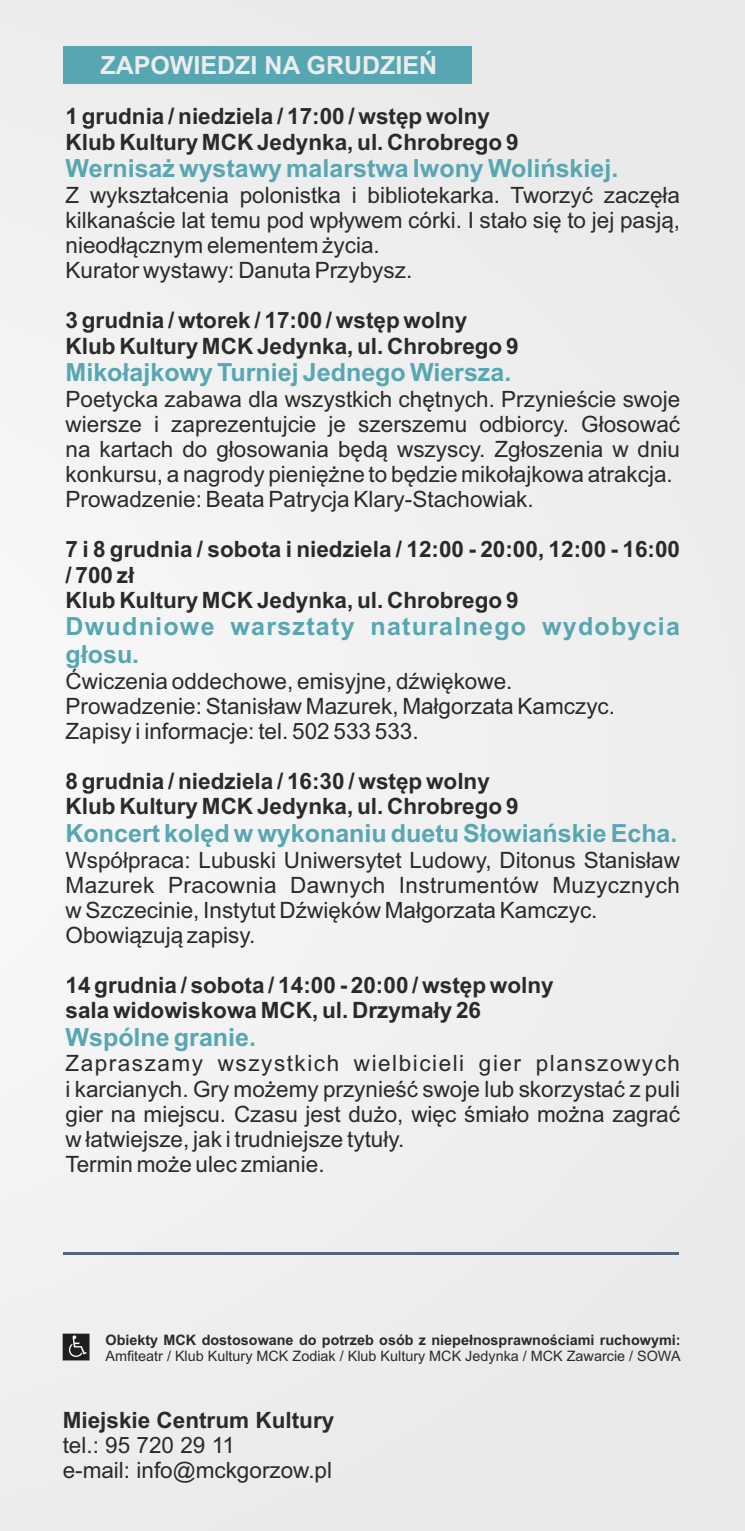
<style>
.page{position:relative;width:745px;height:1531px;background:#fff}
.page>*{position:absolute;margin:0;border:0;box-sizing:border-box;transform-origin:0 0}
.t1{font:700 25px "Arial";color:#57a7b3}
.t2{font:700 25px/28px "Arial";letter-spacing:.05em;color:#57a7b3}
.t3{font:700 25px "Arial";color:#ebecec}
.t4{font:22.5px/25.2px "Arial";color:#2b2a29}
.t5{font:700 22.5px/25.2px "Arial";color:#2b2a29}
.t6{font:14.25px "Arial";color:#2b2a29}
.t7{font:700 14.25px "Arial";color:#2b2a29}
</style>
<div class="page">
<div style="left:0;top:0;width:744px;height:1531px;background:#efefef"></div>
<div style="left:63px;top:1333px;width:26px;height:27px;background:#201e20"></div>
<svg style="left:69px;top:1335px;width:18px;height:22px"></svg>
<div style="left:64px;top:46px;width:408px;height:38px;background:#57a7b3"></div>
<hr style="left:64px;top:1252px;width:614px;height:3px;background:#54647a">
<p class="t3" style="left:100px;top:55px;width:338px">ZAPOWIEDZI NA GRUDZIEŃ</p>
<p class="t5" style="left:66px;top:106px;width:454px">1 grudnia / niedziela / 17:00 / wstęp wolny<br>Klub Kultury MCK Jedynka, ul. Chrobrego 9</p>
<p class="t1" style="left:66px;top:159px;width:554px">Wernisaż wystawy malarstwa Iwony Wolińskiej.</p>
<p class="t4" style="left:66px;top:184px;width:615px">Z wykształcenia polonistka i bibliotekarka. Tworzyć zaczęła kilkanaście lat temu pod wpływem córki. I stało się to jej pasją, nieodłącznym elementem życia.<br>Kurator wystawy: Danuta Przybysz.</p>
<p class="t5" style="left:66px;top:310px;width:454px">3 grudnia / wtorek / 17:00 / wstęp wolny<br>Klub Kultury MCK Jedynka, ul. Chrobrego 9</p>
<p class="t1" style="left:65px;top:363px;width:447px">Mikołajkowy Turniej Jednego Wiersza.</p>
<p class="t4" style="left:65px;top:388px;width:615px">Poetycka zabawa dla wszystkich chętnych. Przynieście swoje wiersze i zaprezentujcie je szerszemu odbiorcy. Głosować na kartach do głosowania będą wszyscy. Zgłoszenia w dniu konkursu, a nagrody pieniężne to będzie mikołajkowa atrakcja.<br>Prowadzenie: Beata Patrycja Klary-Stachowiak.</p>
<p class="t5" style="left:65px;top:539px;width:615px">7 i 8 grudnia / sobota i niedziela / 12:00 - 20:00, 12:00 - 16:00 / 700 zł<br>Klub Kultury MCK Jedynka, ul. Chrobrego 9</p>
<p class="t2" style="left:65px;top:615px;width:615px">Dwudniowe warsztaty naturalnego wydobycia głosu.</p>
<p class="t4" style="left:65px;top:670px;width:550px">Ćwiczenia oddechowe, emisyjne, dźwiękowe.<br>Prowadzenie: Stanisław Mazurek, Małgorzata Kamczyc.<br>Zapisy i informacje: tel. 502 533 533.</p>
<p class="t5" style="left:65px;top:771px;width:454px">8 grudnia / niedziela / 16:30 / wstęp wolny<br>Klub Kultury MCK Jedynka, ul. Chrobrego 9</p>
<p class="t1" style="left:65px;top:823px;width:613px">Koncert kolęd w wykonaniu duetu Słowiańskie Echa.</p>
<p class="t4" style="left:65px;top:849px;width:615px">Współpraca: Lubuski Uniwersytet Ludowy, Ditonus Stanisław Mazurek Pracownia Dawnych Instrumentów Muzycznych w Szczecinie, Instytut Dźwięków Małgorzata Kamczyc.<br>Obowiązują zapisy.</p>
<p class="t5" style="left:65px;top:975px;width:489px">14 grudnia / sobota / 14:00 - 20:00 / wstęp wolny sala widowiskowa MCK, ul. Drzymały 26</p>
<p class="t1" style="left:65px;top:1027px;width:192px">Wspólne granie.</p>
<p class="t4" style="left:65px;top:1053px;width:615px">Zapraszamy wszystkich wielbicieli gier planszowych i karcianych. Gry możemy przynieść swoje lub skorzystać z puli gier na miejscu. Czasu jest dużo, więc śmiało można zagrać w łatwiejsze, jak i trudniejsze tytuły.<br>Termin może ulec zmianie.</p>
<p class="t7" style="left:105px;top:1334px;width:576px">Obiekty MCK dostosowane do potrzeb osób z niepełnosprawnościami ruchowymi:</p>
<p class="t6" style="left:105px;top:1350px;width:576px">Amfiteatr / Klub Kultury MCK Zodiak / Klub Kultury MCK Jedynka / MCK Zawarcie / SOWA</p>
<p class="t5" style="left:63px;top:1409px;width:273px">Miejskie Centrum Kultury</p>
<p class="t4" style="left:63px;top:1435px;width:271px">tel.: 95 720 29 11<br>e-mail: info@mckgorzow.pl</p>
</div>
